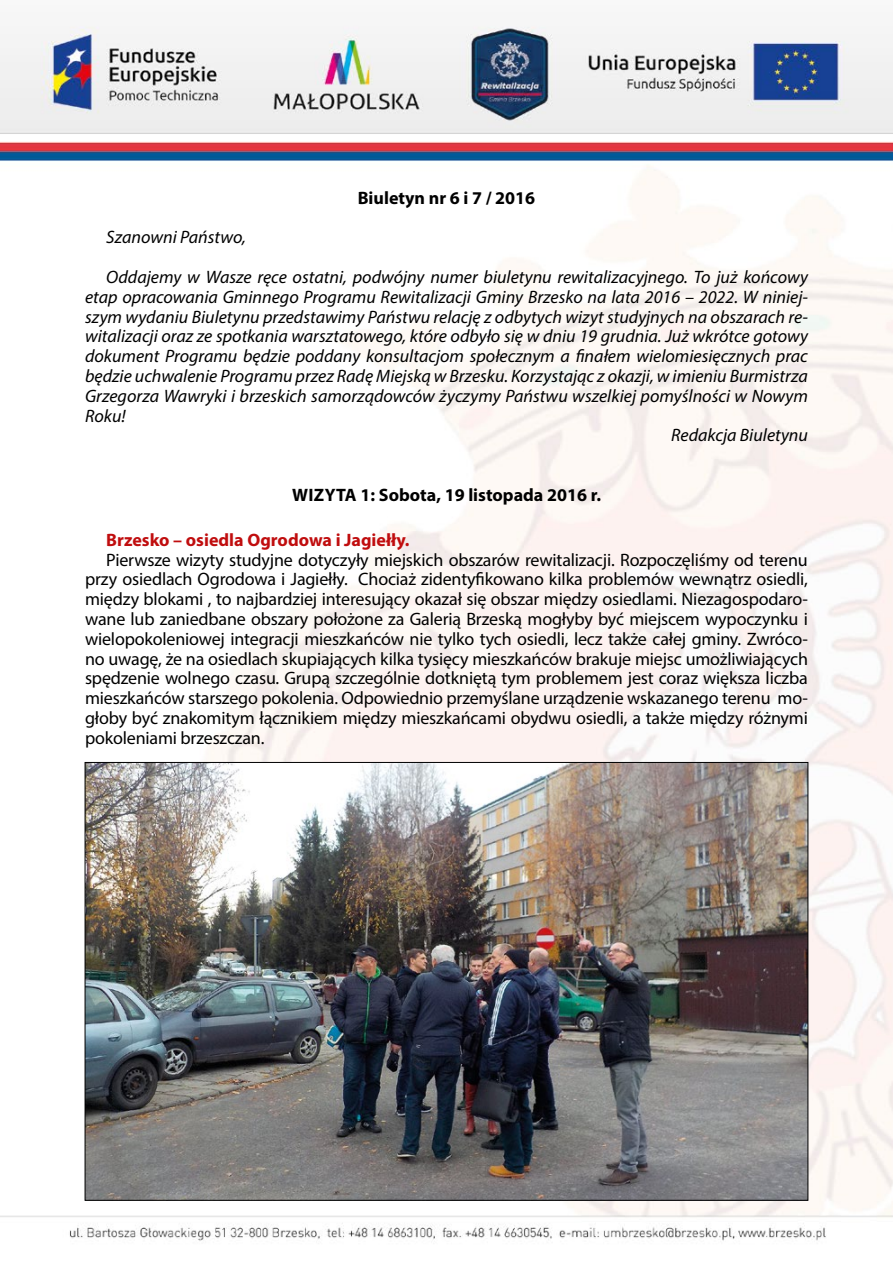
<style>
.page{position:relative;width:893px;height:1263px;background:#fff}
.page>*{position:absolute;margin:0;border:0;box-sizing:border-box;transform-origin:0 0}
.t1{font:18px/19.8px "Myriad Pro";letter-spacing:-.01em;color:#000;text-align:justify}
.t2{font:italic 18px/39.6px "Myriad Pro";color:#000}
.t3{font:700 18px "Myriad Pro";color:#000}
.t4{font:700 18px "Myriad Pro";color:#c00d0e}
</style>
<div class="page">
<img style="left:0;top:26px;width:893px;height:1215px">
<img style="left:87px;top:764px;width:719px;height:434px">
<p class="t3" style="left:358px;top:186px;width:179px">Biuletyn nr 6 i 7 / 2016</p>
<p class="t2" style="left:106px;top:217px;width:703px">Szanowni Państwo,<br>Oddajemy w Wasze ręce ostatni, podwójny numer biuletynu rewitalizacyjnego. To już końcowy</p>
<p class="t2" style="left:85px;top:277px;width:724px">etap opracowania Gminnego Programu Rewitalizacji Gminy Brzesko na lata 2016 – 2022. W niniej-</p>
<p class="t2" style="left:85px;top:296px;width:724px">szym wydaniu Biuletynu przedstawimy Państwu relację z odbytych wizyt studyjnych na obszarach re-</p>
<p class="t2" style="left:85px;top:316px;width:724px">witalizacji oraz ze spotkania warsztatowego, które odbyło się w dniu 19 grudnia. Już wkrótce gotowy</p>
<p class="t2" style="left:85px;top:336px;width:724px">dokument Programu będzie poddany konsultacjom społecznym a finałem wielomiesięcznych prac</p>
<p class="t2" style="left:85px;top:356px;width:724px">będzie uchwalenie Programu przez Radę Miejską w Brzesku. Korzystając z okazji, w imieniu Burmistrza</p>
<p class="t2" style="left:85px;top:376px;width:724px">Grzegorza Wawryki i brzeskich samorządowców życzymy Państwu wszelkiej pomyślności w Nowym</p>
<p class="t2" style="left:85px;top:395px;width:42px">Roku!</p>
<p class="t2" style="left:671px;top:415px;width:138px">Redakcja Biuletynu</p>
<p class="t3" style="left:292px;top:483px;width:310px">WIZYTA 1: Sobota, 19 listopada 2016 r.</p>
<p class="t4" style="left:106px;top:528px;width:305px">Brzesko – osiedla Ogrodowa i Jagiełły.</p>
<p class="t1" style="left:85px;top:549px;width:724px;text-indent:21px">Pierwsze wizyty studyjne dotyczyły miejskich obszarów rewitalizacji. Rozpoczęliśmy od terenu przy osiedlach Ogrodowa i Jagiełły. Chociaż zidentyfikowano kilka problemów wewnątrz osiedli, między blokami , to najbardziej interesujący okazał się obszar między osiedlami. Niezagospodaro&shy;wane lub zaniedbane obszary położone za Galerią Brzeską mogłyby być miejscem wypoczynku i wielopokoleniowej integracji mieszkańców nie tylko tych osiedli, lecz także całej gminy. Zwróco&shy;no uwagę, że na osiedlach skupiających kilka tysięcy mieszkańców brakuje miejsc umożliwiających spędzenie wolnego czasu. Grupą szczególnie dotkniętą tym problemem jest coraz większa liczba mieszkańców starszego pokolenia. Odpowiednio przemyślane urządzenie wskazanego terenu mo&shy;głoby być znakomitym łącznikiem między mieszkańcami obydwu osiedli, a także między różnymi pokoleniami brzeszczan.</p>
</div>
